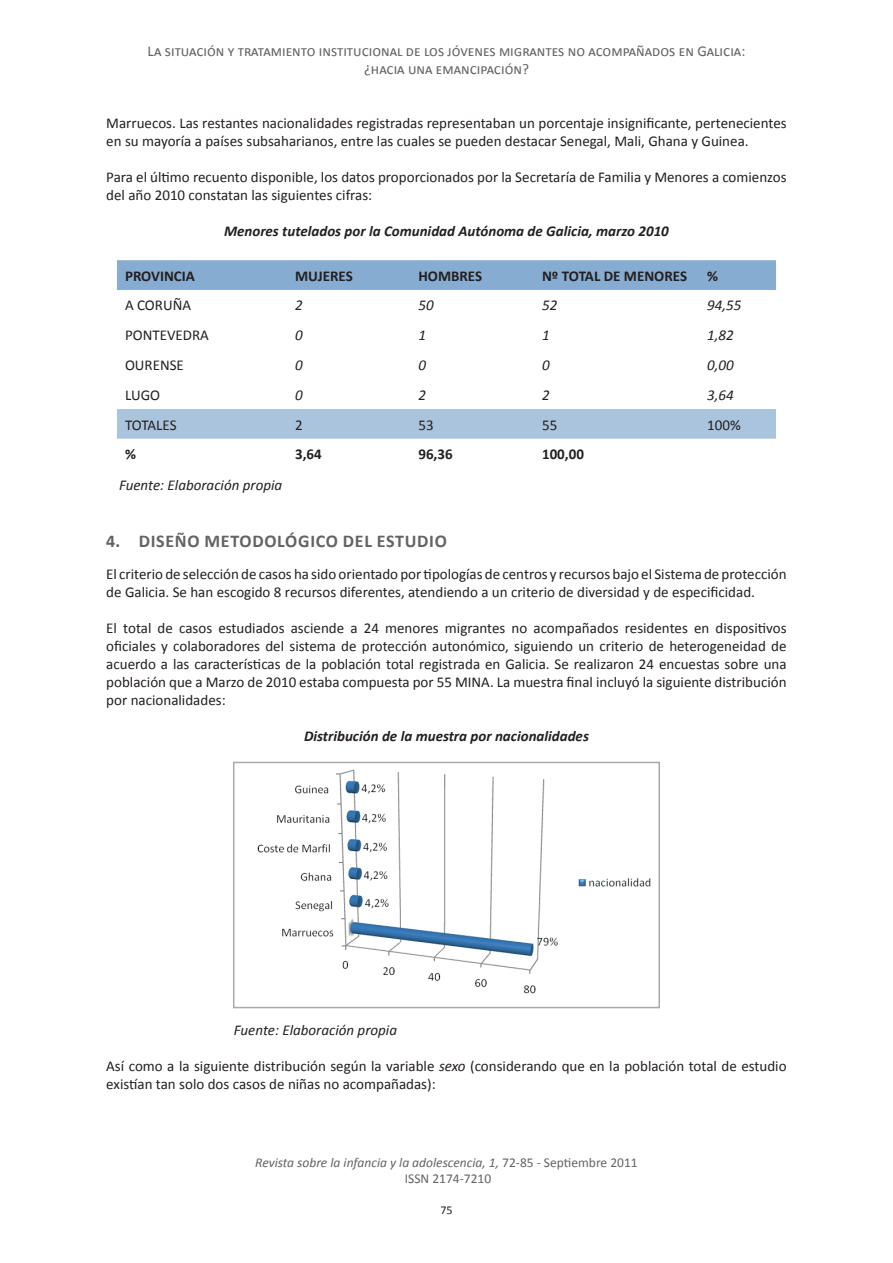
<style>
.page{position:relative;width:893px;height:1263px;background:#fff}
.page>*{position:absolute;margin:0;border:0;box-sizing:border-box;transform-origin:0 0}
.t1{font:700 18px "Calibri";letter-spacing:.04em;color:#636366}
.t2{font:15px/18px "Calibri";color:#231f20}
.t3{font:15px/18px "Calibri";color:#636366;text-align:center}
.t4{font:italic 700 15px "Calibri";color:#231f20}
.t5{font:italic 15px "Calibri";color:#231f20}
.t6{font:700 15px "Calibri";color:#231f20}
.t7{font:15px "Calibri";letter-spacing:-.02em;color:#231f20}
.t8{font:italic 13.5px/16.2px "Calibri";color:#636366;text-align:center}
.t9{font:12px "Calibri";color:#231f20}
.s1{font-style:italic}
.s2{font-style:normal}
</style>
<div class="page">
<svg style="left:117px;top:260px;width:659px;height:179px"></svg>
<img style="left:257px;top:769px;width:394px;height:225px">
<div style="left:233px;top:762px;width:427px;height:246px;border:2px solid #a8a9ad"></div>
<p class="t3" style="left:148px;top:42px;width:599px">La situación y tratamiento institucional de los jóvenes migrantes no acompañados en Galicia: ¿hacia una emancipación?</p>
<p class="t2" style="left:106px;top:114px;width:682px">Marruecos. Las restantes nacionalidades registradas representaban un porcentaje insignificante, pertenecientes en su mayoría a países subsaharianos, entre las cuales se pueden destacar Senegal, Mali, Ghana y Guinea.</p>
<p class="t2" style="left:106px;top:168px;width:682px">Para el último recuento disponible, los datos proporcionados por la Secretaría de Familia y Menores a comienzos del año 2010 constatan las siguientes cifras:</p>
<p class="t4" style="left:224px;top:222px;width:446px">Menores tutelados por la Comunidad Autónoma de Galicia, marzo 2010</p>
<p class="t6" style="left:125px;top:266px;width:71px">PROVINCIA</p>
<p class="t6" style="left:295px;top:266px;width:59px">MUJERES</p>
<p class="t6" style="left:418px;top:266px;width:65px">HOMBRES</p>
<p class="t6" style="left:542px;top:266px;width:147px">Nº TOTAL DE MENORES</p>
<p class="t6" style="left:707px;top:266px;width:12px">%</p>
<p class="t2" style="left:125px;top:297px;width:68px">A CORUÑA</p>
<p class="t5" style="left:295px;top:295px;width:9px">2</p>
<p class="t5" style="left:418px;top:295px;width:17px">50</p>
<p class="t5" style="left:542px;top:295px;width:17px">52</p>
<p class="t5" style="left:707px;top:295px;width:36px">94,55</p>
<p class="t2" style="left:125px;top:326px;width:85px">PONTEVEDRA</p>
<p class="t5" style="left:295px;top:325px;width:9px">0</p>
<p class="t5" style="left:418px;top:325px;width:9px">1</p>
<p class="t5" style="left:542px;top:325px;width:9px">1</p>
<p class="t5" style="left:707px;top:325px;width:28px">1,82</p>
<p class="t2" style="left:125px;top:356px;width:60px">OURENSE</p>
<p class="t5" style="left:295px;top:355px;width:9px">0</p>
<p class="t5" style="left:418px;top:355px;width:9px">0</p>
<p class="t5" style="left:542px;top:355px;width:9px">0</p>
<p class="t5" style="left:707px;top:355px;width:28px">0,00</p>
<p class="t2" style="left:125px;top:386px;width:37px">LUGO</p>
<p class="t5" style="left:295px;top:385px;width:9px">0</p>
<p class="t5" style="left:418px;top:385px;width:9px">2</p>
<p class="t5" style="left:542px;top:385px;width:9px">2</p>
<p class="t5" style="left:707px;top:385px;width:28px">3,64</p>
<p class="t7" style="left:125px;top:415px;width:53px">TOTALES</p>
<p class="t2" style="left:295px;top:416px;width:9px">2</p>
<p class="t2" style="left:418px;top:416px;width:17px">53</p>
<p class="t2" style="left:542px;top:416px;width:17px">55</p>
<p class="t2" style="left:707px;top:416px;width:35px">100%</p>
<p class="t6" style="left:125px;top:445px;width:12px">%</p>
<p class="t6" style="left:295px;top:445px;width:28px">3,64</p>
<p class="t6" style="left:418px;top:445px;width:36px">96,36</p>
<p class="t6" style="left:542px;top:445px;width:43px">100,00</p>
<p class="t5" style="left:119px;top:474px;width:165px">Fuente: Elaboración propia</p>
<p class="t1" style="left:106px;top:530px;width:342px">4. DISEÑO METODOLÓGICO DEL ESTUDIO</p>
<p class="t2" style="left:106px;top:565px;width:682px">El criterio de selección de casos ha sido orientado por tipologías de centros y recursos bajo el Sistema de protección de Galicia. Se han escogido 8 recursos diferentes, atendiendo a un criterio de diversidad y de especificidad.</p>
<p class="t2" style="left:106px;top:619px;width:682px;text-align:justify">El total de casos estudiados asciende a 24 menores migrantes no acompañados residentes en dispositivos oficiales y colaboradores del sistema de protección autonómico, siguiendo un criterio de heterogeneidad de acuerdo a las características de la población total registrada en Galicia. Se realizaron 24 encuestas sobre una población que a Marzo de 2010 estaba compuesta por 55 MINA. La muestra final incluyó la siguiente distribución por nacionalidades:</p>
<p class="t4" style="left:304px;top:726px;width:286px">Distribución de la muestra por nacionalidades</p>
<p class="t5" style="left:234px;top:1020px;width:165px">Fuente: Elaboración propia</p>
<p class="t2" style="left:106px;top:1057px;width:682px">Así como a la siguiente distribución según la variable <span class="s1">sexo</span> (considerando que en la población total de estudio existían tan solo dos casos de niñas no acompañadas):</p>
<p class="t8" style="left:255px;top:1154px;width:384px">Revista sobre la infancia y la adolescencia, 1, <span class="s2">72-85 - Septiembre 2011<br>ISSN 2174-7210</span></p>
<p class="t9" style="left:440px;top:1202px;width:14px">75</p>
</div>
